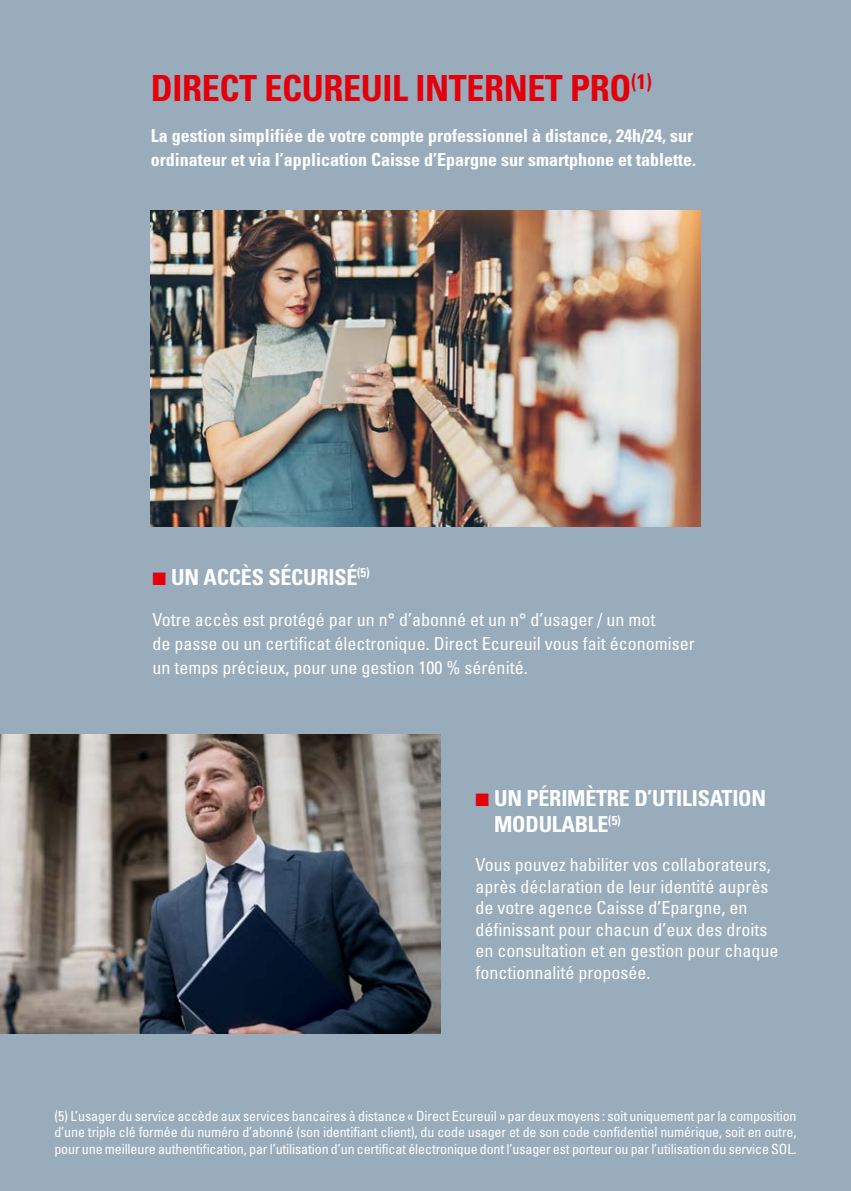
<style>
.page{position:relative;width:851px;height:1191px;background:#fff}
.page>*{position:absolute;margin:0;border:0;box-sizing:border-box;transform-origin:0 0}
.t1{font:700 condensed 36px "Univers";letter-spacing:-.01em;color:#e3000b}
.t2{font:700 condensed 22px/26.4px "Univers";letter-spacing:-.01em;color:#fff}
.t3{font:condensed 18px/21.6px "Univers";color:#fff}
.t4{font:700 condensed 18px/24px "Univers";color:#fff}
.t5{font:condensed 14px/16.8px "Univers";letter-spacing:-.01em;color:#fff;text-align:justify}
.s1{color:#e3000b}
</style>
<div class="page">
<div style="left:0;top:0;width:850px;height:1191px;background:#99acbc"></div>
<img style="left:151px;top:210px;width:549px;height:316px">
<img style="left:0;top:734px;width:440px;height:299px">
<h1 class="t1" style="left:151px;top:66px;width:502px">DIRECT ECUREUIL INTERNET PRO<sup>(1)</sup></h1>
<p class="t4" style="left:151px;top:123px;width:546px">La gestion simplifiée de votre compte professionnel à distance, 24h/24, sur ordinateur et via l’application Caisse d’Epargne sur smartphone et tablette.</p>
<p class="t2" style="left:152px;top:563px;width:219px"><span class="s1">■</span> UN ACCÈS SÉCURISÉ<sup>(5)</sup></p>
<p class="t3" style="left:152px;top:607px;width:543px;line-height:24px">Votre accès est protégé par un n° d’abonné et un n° d’usager / un mot<br>de passe ou un certificat électronique. Direct Ecureuil vous fait économiser un temps précieux, pour une gestion 100 % sérénité.</p>
<p class="t2" style="left:494px;top:785px;width:273px;text-indent:-19px"><span class="s1">■</span> UN PÉRIMÈTRE D’UTILISATION<br>MODULABLE<sup>(5)</sup></p>
<p class="t3" style="left:475px;top:853px;width:304px">Vous pouvez habiliter vos collaborateurs, après déclaration de leur identité auprès de votre agence Caisse d’Epargne, en définissant pour chacun d’eux des droits en consultation et en gestion pour chaque fonctionnalité proposée.</p>
<p class="t5" style="left:54px;top:1107px;width:743px">(5) L’usager du service accède aux services bancaires à distance « Direct Ecureuil » par deux moyens : soit uniquement par la composition d’une triple clé formée du numéro d’abonné (son identifiant client), du code usager et de son code confidentiel numérique, soit en outre, pour une meilleure authentification, par l’utilisation d’un certificat électronique dont l’usager est porteur ou par l’utilisation du service SOL.</p>
</div>
